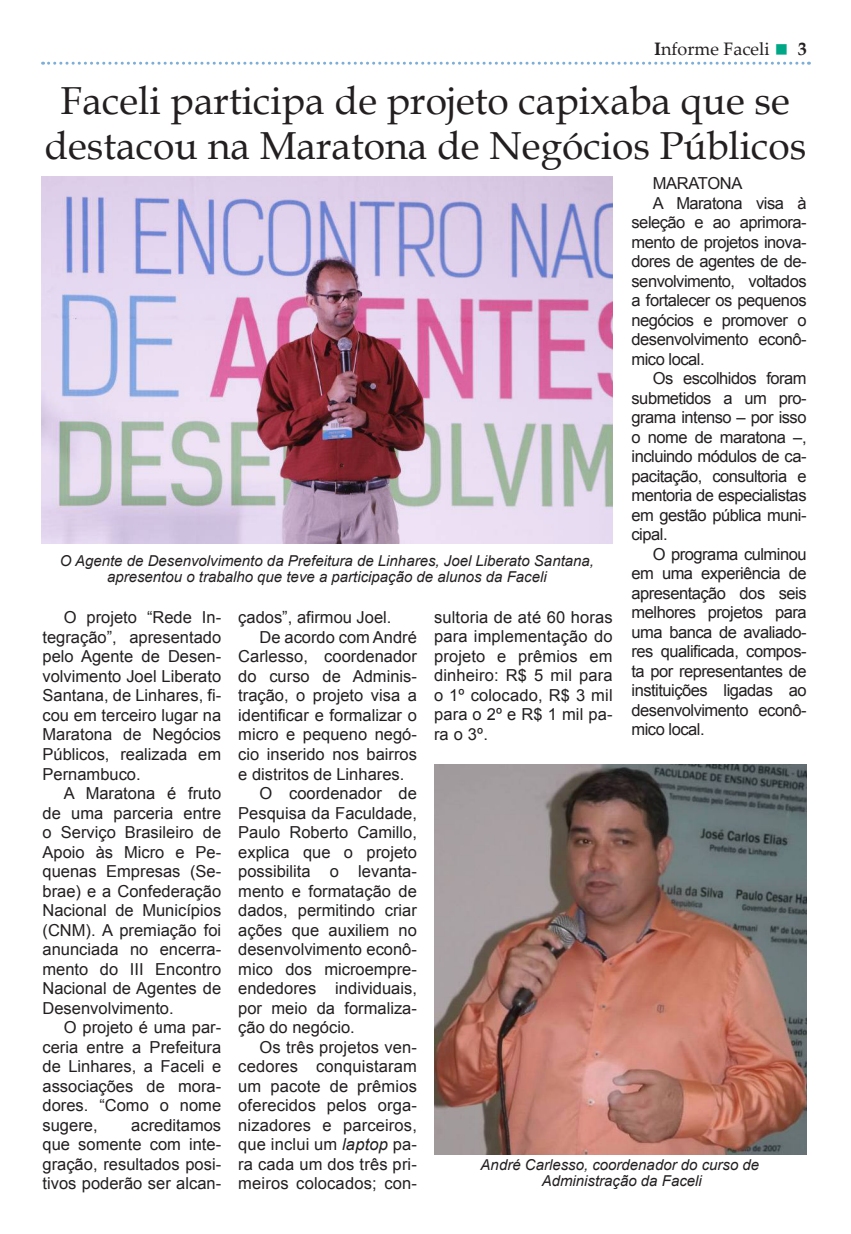
<style>
.page{position:relative;width:851px;height:1234px;background:#fff}
.page>*{position:absolute;margin:0;border:0;box-sizing:border-box;transform-origin:0 0}
.aa_texto__informe{font:39px/45px "Book Antiqua";color:#231f20;text-align:center}
.aa_títuloi_nforme{font:18px "Palatino Linotype";color:#231f20}
.aa_texto__informe-2{font:16.5px/19.5px "Arial";color:#231f20;text-align:justify}
.aa_texto__informe-3{font:16.5px "Arial";letter-spacing:-.02em;color:#231f20}
.aa_texto__informe-4{font:italic 15px/16.5px "Arial";color:#231f20;text-align:center}
.s1{font-weight:700}
.s2{color:#00a786}
.s3{font-family:"Book Antiqua";font-weight:700}
.s4{font-style:italic}
</style>
<div class="page">
<svg style="left:43px;top:62px;width:766px;height:3px"></svg>
<img style="left:434px;top:764px;width:372px;height:390px">
<img style="left:41px;top:176px;width:571px;height:368px">
<p class="aa_títuloi_nforme" style="left:654px;top:36px;width:154px"><span class="s1">I</span>nforme Faceli <span class="s2">■</span> <span class="s3">3</span></p>
<p class="aa_texto__informe" style="left:44px;top:77px;width:763px">Faceli participa de projeto capixaba que se destacou na Maratona de Negócios Públicos</p>
<p class="aa_texto__informe-3" style="left:652px;top:172px;width:91px">MARATONA</p>
<p class="aa_texto__informe-2" style="left:631px;top:193px;width:176px;text-indent:21px">A Maratona visa à seleção e ao aprimora&shy;mento de projetos inova&shy;dores de agentes de de&shy;senvolvimento, voltados a fortalecer os pequenos negócios e promover o desenvolvimento econô&shy;mico local.</p>
<p class="aa_texto__informe-2" style="left:631px;top:369px;width:176px;text-indent:21px">Os escolhidos foram submetidos a um pro&shy;grama intenso – por isso o nome de maratona –, incluindo módulos de ca&shy;pacitação, consultoria e mentoria de especialistas em gestão pública muni&shy;cipal.</p>
<p class="aa_texto__informe-2" style="left:631px;top:544px;width:176px;text-indent:21px">O programa culminou em uma experiência de apresentação dos seis melhores projetos para uma banca de avaliado&shy;res qualificada, compos&shy;ta por representantes de instituições ligadas ao desenvolvimento econô&shy;mico local.</p>
<p class="aa_texto__informe-4" style="left:60px;top:552px;width:535px">O Agente de Desenvolvimento da Prefeitura de Linhares, Joel Liberato Santana, apresentou o trabalho que teve a participação de alunos da Faceli</p>
<p class="aa_texto__informe-2" style="left:434px;top:607px;width:180px">sultoria de até 60 horas para implementação do projeto e prêmios em dinheiro: R$ 5 mil para o 1º colocado, R$ 3 mil para o 2º e R$ 1 mil pa&shy;ra o 3º.</p>
<p class="aa_texto__informe-2" style="left:43px;top:608px;width:180px;text-indent:21px">O projeto “Rede In&shy;tegração”, apresentado pelo Agente de Desen&shy;volvimento Joel Liberato Santana, de Linhares, fi&shy;cou em terceiro lugar na Maratona de Negócios Públicos, realizada em Pernambuco.</p>
<p class="aa_texto__informe-2" style="left:43px;top:783px;width:180px;text-indent:21px">A Maratona é fruto de uma parceria entre o Serviço Brasileiro de Apoio às Micro e Pe&shy;quenas Empresas (Se&shy;brae) e a Confederação Nacional de Municípios (CNM). A premiação foi anunciada no encerra&shy;mento do III Encontro Nacional de Agentes de Desenvolvimento.</p>
<p class="aa_texto__informe-2" style="left:43px;top:1017px;width:180px;text-indent:21px">O projeto é uma par&shy;ceria entre a Prefeitura de Linhares, a Faceli e associações de mora&shy;dores. “Como o nome sugere,</p>
<p class="aa_texto__informe-2" style="left:238px;top:608px;width:155px">çados”, afirmou Joel.</p>
<p class="aa_texto__informe-2" style="left:238px;top:627px;width:180px;text-indent:21px">De acordo com André Carlesso, coordenador do curso de Adminis&shy;tração, o projeto visa a identificar e formalizar o micro e pequeno negó&shy;cio inserido nos bairros e distritos de Linhares.</p>
<p class="aa_texto__informe-2" style="left:238px;top:783px;width:180px;text-indent:21px">O coordenador de Pesquisa da Faculdade, Paulo Roberto Camillo, explica que o projeto possibilita o levanta&shy;mento e formatação de dados, permitindo criar ações que auxiliem no desenvolvimento econô&shy;mico dos microempre&shy;endedores individuais, por meio da formaliza&shy;ção do negócio.</p>
<p class="aa_texto__informe-2" style="left:238px;top:1037px;width:180px;text-indent:21px">Os três projetos ven&shy;cedores conquistaram um pacote de prêmios oferecidos pelos orga&shy;nizadores e parceiros, que inclui um <span class="s4">laptop</span> pa&shy;ra cada um dos três pri&shy;meiros colocados; con-</p>
<p class="aa_texto__informe-2" style="left:43px;top:1115px;width:180px;text-indent:89px">acreditamos que somente com inte&shy;gração, resultados posi&shy;tivos poderão ser alcan-</p>
<p class="aa_texto__informe-4" style="left:480px;top:1156px;width:280px">André Carlesso, coordenador do curso de</p>
<p class="aa_texto__informe-4" style="left:541px;top:1172px;width:162px">Administração da Faceli</p>
</div>
